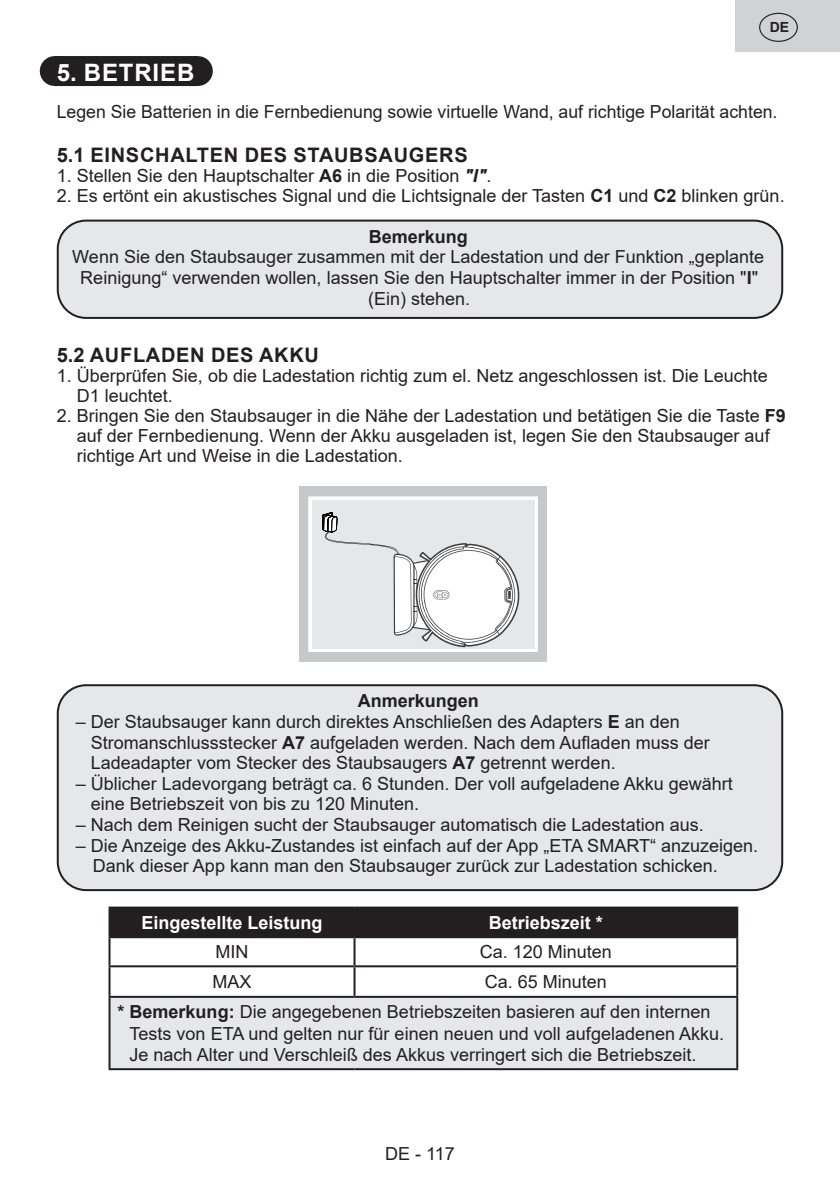
<style>
.page{position:relative;width:840px;height:1191px;background:#fff}
.page>*{position:absolute;margin:0;border:0;box-sizing:border-box;transform-origin:0 0}
.Grafický_nadpis_ETA{font:700 24px "Arial";letter-spacing:.035em;color:#fff}
._2_Podnadpis{font:700 20px "Arial";letter-spacing:.035em;color:#231f20}
._3_Text{font:18px/20.6px "Arial";color:#231f20}
._3_Text-2{font:700 18px "Arial";color:#fff}
.t1{font:700 18px "Arial";color:#231f20}
.t2{font:700 14px "Arial";color:#231f20}
.s1{font-weight:700}
.s2{font-weight:700;font-style:italic}
</style>
<div class="page">
<div style="left:735px;top:0;width:104px;height:51px;background:#d1d2d4"></div>
<div style="left:758px;top:13px;width:39px;height:29px;border:1px solid #231f20;border-radius:50%"></div>
<div style="left:55px;top:56px;width:142px;height:30px;background:#231f20"></div>
<hr style="left:197px;top:56px;width:1px;height:30px;background:#231f20">
<div style="left:58px;top:221px;width:723px;height:97px;background:#e6e7e9;border-radius:28px"></div>
<div style="left:57px;top:220px;width:725px;height:99px;border:2px solid #231f20;border-radius:28px"></div>
<div style="left:299px;top:486px;width:247px;height:176px;background:#c7c8ca"></div>
<svg style="left:308px;top:496px;width:229px;height:156px;background:#e4e5e6"></svg>
<div style="left:58px;top:685px;width:723px;height:205px;background:#e6e7e9;border-radius:28px"></div>
<div style="left:57px;top:684px;width:725px;height:207px;border:2px solid #231f20;border-radius:28px"></div>
<div style="left:110px;top:908px;width:625px;height:28px;background:#231f20"></div>
<div style="left:109px;top:996px;width:627px;height:73px;background:#e6e7e9"></div>
<hr style="left:108px;top:906px;width:246px;height:2px;background:#231f20">
<hr style="left:108px;top:908px;width:2px;height:28px;background:#231f20">
<hr style="left:354px;top:906px;width:383px;height:2px;background:#231f20">
<hr style="left:353px;top:908px;width:2px;height:28px;background:#231f20">
<hr style="left:735px;top:908px;width:2px;height:28px;background:#231f20">
<hr style="left:108px;top:936px;width:246px;height:2px;background:#231f20">
<hr style="left:108px;top:938px;width:2px;height:27px;background:#231f20">
<hr style="left:354px;top:936px;width:383px;height:2px;background:#231f20">
<hr style="left:353px;top:938px;width:2px;height:27px;background:#231f20">
<hr style="left:735px;top:938px;width:2px;height:27px;background:#231f20">
<hr style="left:108px;top:965px;width:246px;height:2px;background:#231f20">
<hr style="left:108px;top:967px;width:2px;height:28px;background:#231f20">
<hr style="left:354px;top:965px;width:383px;height:2px;background:#231f20">
<hr style="left:353px;top:967px;width:2px;height:28px;background:#231f20">
<hr style="left:735px;top:967px;width:2px;height:28px;background:#231f20">
<hr style="left:108px;top:995px;width:246px;height:2px;background:#231f20">
<hr style="left:108px;top:997px;width:2px;height:71px;background:#231f20">
<hr style="left:354px;top:995px;width:383px;height:2px;background:#231f20">
<hr style="left:735px;top:997px;width:2px;height:71px;background:#231f20">
<hr style="left:108px;top:1068px;width:246px;height:2px;background:#231f20">
<hr style="left:354px;top:1068px;width:383px;height:2px;background:#231f20">
<p class="t2" style="left:769px;top:17px;width:21px">DE</p>
<p class="Grafický_nadpis_ETA" style="left:57px;top:56px;width:139px">5. BETRIEB</p>
<p class="_3_Text" style="left:57px;top:102px;width:721px">Legen Sie Batterien in die Fernbedienung sowie virtuelle Wand, auf richtige Polarität achten.</p>
<p class="_2_Podnadpis" style="left:57px;top:141px;width:412px">5.1 EINSCHALTEN DES STAUBSAUGERS</p>
<p class="_3_Text" style="left:57px;top:166px;width:436px">1. Stellen Sie den Hauptschalter <span class="s1">A6</span> in die Position <span class="s2">"I"</span>.</p>
<p class="_3_Text" style="left:57px;top:186px;width:729px">2. Es ertönt ein akustisches Signal und die Lichtsignale der Tasten <span class="s1">C1</span> und <span class="s1">C2</span> blinken grün.</p>
<p class="t1" style="left:368px;top:224px;width:101px">Bemerkung</p>
<p class="_3_Text" style="left:72px;top:247px;width:693px;text-align:center">Wenn Sie den Staubsauger zusammen mit der Ladestation und der Funktion „geplante<br>Reinigung“ verwenden wollen, lassen Sie den Hauptschalter immer in der Position "<span class="s1">I</span>" (Ein) stehen.</p>
<p class="_2_Podnadpis" style="left:57px;top:341px;width:264px">5.2 AUFLADEN DES AKKU</p>
<p class="_3_Text" style="left:77px;top:366px;width:692px;line-height:20px;text-indent:-20px">1. Überprüfen Sie, ob die Ladestation richtig zum el. Netz angeschlossen ist. Die Leuchte<br>D1 leuchtet.</p>
<p class="_3_Text" style="left:77px;top:406px;width:710px;line-height:20px;text-indent:-20px">2. Bringen Sie den Staubsauger in die Nähe der Ladestation und betätigen Sie die Taste <span class="s1">F9 </span>auf der Fernbedienung. Wenn der Akku ausgeladen ist, legen Sie den Staubsauger auf richtige Art und Weise in die Ladestation.</p>
<p class="t1" style="left:357px;top:688px;width:123px">Anmerkungen</p>
<p class="_3_Text" style="left:91px;top:711px;width:620px;text-indent:-15px">– Der Staubsauger kann durch direktes Anschließen des Adapters <span class="s1">E</span> an den<br>Stromanschlussstecker <span class="s1">A7</span> aufgeladen werden. Nach dem Aufladen muss der<br>Ladeadapter vom Stecker des Staubsaugers <span class="s1">A7</span> getrennt werden.</p>
<p class="_3_Text" style="left:91px;top:773px;width:643px;text-indent:-15px">– Üblicher Ladevorgang beträgt ca. 6 Stunden. Der voll aufgeladene Akku gewährt eine Betriebszeit von bis zu 120 Minuten.</p>
<p class="_3_Text" style="left:76px;top:814px;width:629px">– Nach dem Reinigen sucht der Staubsauger automatisch die Ladestation aus.</p>
<p class="_3_Text" style="left:93px;top:835px;width:666px;text-indent:-17px">– Die Anzeige des Akku-Zustandes ist einfach auf der App „ETA SMART“ anzuzeigen.<br>Dank dieser App kann man den Staubsauger zurück zur Ladestation schicken.</p>
<p class="_3_Text-2" style="left:141px;top:910px;width:183px">Eingestellte Leistung</p>
<p class="_3_Text-2" style="left:488px;top:910px;width:116px">Betriebszeit *</p>
<p class="_3_Text" style="left:215px;top:941px;width:34px">MIN</p>
<p class="_3_Text" style="left:479px;top:941px;width:134px">Ca. 120 Minuten</p>
<p class="_3_Text" style="left:212px;top:971px;width:41px">MAX</p>
<p class="_3_Text" style="left:484px;top:971px;width:124px">Ca. 65 Minuten</p>
<p class="_3_Text" style="left:129px;top:1000px;width:596px;line-height:21.6px;text-indent:-12px"><span class="s1">* Bemerkung:</span> Die angegebenen Betriebszeiten basieren auf den internen<br>Tests von ETA und gelten nur für einen neuen und voll aufgeladenen Akku.<br>Je nach Alter und Verschleiß des Akkus verringert sich die Betriebszeit.</p>
<p class="_3_Text" style="left:385px;top:1143px;width:71px">DE - 117</p>
</div>
